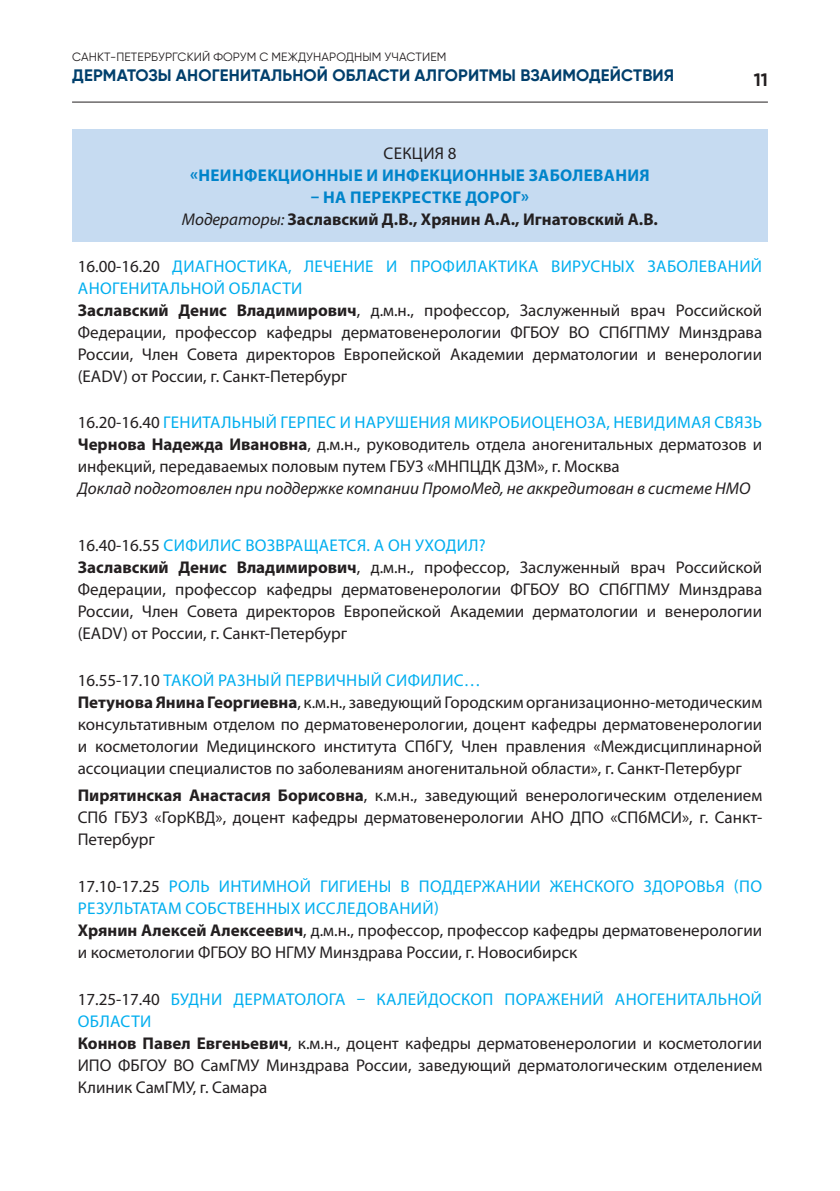
<style>
.page{position:relative;width:840px;height:1191px;background:#fff}
.page>*{position:absolute;margin:0;border:0;box-sizing:border-box;transform-origin:0 0}
.t1{font:700 18px "Gilroy";color:#231f20}
.t2{font:17px/22px "Myriad Pro";color:#231f20}
.t3{font:700 17px/22px "Myriad Pro";color:#231f20;text-align:center}
.t4{font:italic 17px "Myriad Pro";color:#231f20}
.t5{font:700 17px "Myriad Pro";letter-spacing:.02em;color:#0084ca}
.t6{font:700 16.6px "Gilroy";letter-spacing:.01em;color:#003f6c}
.t7{font:12px "Gilroy";letter-spacing:.01em;color:#231f20}
.s1{color:#0084ca}
.s2{font-weight:400;font-style:italic}
.s3{color:#00aeef}
.s4{font-weight:700}
</style>
<div class="page">
<hr style="left:72px;top:102px;width:695px;height:1px;background:#231f20">
<div style="left:72px;top:129px;width:695px;height:113px;background:#c6dbf1"></div>
<p class="t7" style="left:72px;top:50px;width:376px">САНКТ-ПЕТЕРБУРГСКИЙ ФОРУМ С МЕЖДУНАРОДНЫМ УЧАСТИЕМ</p>
<p class="t6" style="left:72px;top:65px;width:603px">ДЕРМАТОЗЫ АНОГЕНИТАЛЬНОЙ ОБЛАСТИ АЛГОРИТМЫ ВЗАИМОДЕЙСТВИЯ</p>
<p class="t1" style="left:753px;top:69px;width:15px">11</p>
<p class="t2" style="left:383px;top:142px;width:75px">СЕКЦИЯ 8</p>
<p class="t5" style="left:190px;top:164px;width:460px">«НЕИНФЕКЦИОННЫЕ И ИНФЕКЦИОННЫЕ ЗАБОЛЕВАНИЯ</p>
<p class="t3" style="left:182px;top:185px;width:477px"><span class="s1">– НА ПЕРЕКРЕСТКЕ ДОРОГ»<br></span><span class="s2">Модераторы:</span> Заславский Д.В., Хрянин А.А., Игнатовский А.В.</p>
<p class="t2" style="left:78px;top:255px;width:685px">16.00-16.20 <span class="s3">ДИАГНОСТИКА, ЛЕЧЕНИЕ И ПРОФИЛАКТИКА ВИРУСНЫХ ЗАБОЛЕВАНИЙ АНОГЕНИТАЛЬНОЙ ОБЛАСТИ<br></span><span class="s4">Заславский Денис Владимирович</span>, д.м.н., профессор, Заслуженный врач Российской Федерации, профессор кафедры дерматовенерологии ФГБОУ ВО СПбГПМУ Минздрава России, Член Совета директоров Европейской Академии дерматологии и венерологии (EADV) от России, г. Санкт-Петербург</p>
<p class="t2" style="left:78px;top:411px;width:685px;text-align:justify">16.20-16.40 <span class="s3">ГЕНИТАЛЬНЫЙ ГЕРПЕС И НАРУШЕНИЯ МИКРОБИОЦЕНОЗА, НЕВИДИМАЯ СВЯЗЬ </span><span class="s4">Чернова Надежда Ивановна</span>, д.м.н., руководитель отдела аногенитальных дерматозов и инфекций, передаваемых половым путем ГБУЗ «МНПЦДК ДЗМ», г. Москва</p>
<p class="t4" style="left:78px;top:478px;width:673px">Доклад подготовлен при поддержке компании ПромоМед, не аккредитован в системе НМО</p>
<p class="t2" style="left:78px;top:534px;width:685px">16.40-16.55 <span class="s3">СИФИЛИС ВОЗВРАЩАЕТСЯ. А ОН УХОДИЛ?<br></span><span class="s4">Заславский Денис Владимирович</span>, д.м.н., профессор, Заслуженный врач Российской Федерации, профессор кафедры дерматовенерологии ФГБОУ ВО СПбГПМУ Минздрава России, Член Совета директоров Европейской Академии дерматологии и венерологии (EADV) от России, г. Санкт-Петербург</p>
<p class="t2" style="left:78px;top:668px;width:685px">16.55-17.10 <span class="s3">ТАКОЙ РАЗНЫЙ ПЕРВИЧНЫЙ СИФИЛИС…<br></span><span class="s4">Петунова Янина Георгиевна</span>, к.м.н., заведующий Городским организационно-методическим консультативным отделом по дерматовенерологии, доцент кафедры дерматовенерологии и косметологии Медицинского института СПбГУ, Член правления «Междисциплинарной ассоциации специалистов по заболеваниям аногенитальной области», г. Санкт-Петербург</p>
<p class="t2" style="left:78px;top:784px;width:685px;text-align:justify"><span class="s4">Пирятинская Анастасия Борисовна</span>, к.м.н., заведующий венерологическим отделением СПб ГБУЗ «ГорКВД», доцент кафедры дерматовенерологии АНО ДПО «СПбМСИ», г. Санкт-Петербург</p>
<p class="t2" style="left:78px;top:875px;width:685px">17.10-17.25 <span class="s3">РОЛЬ ИНТИМНОЙ ГИГИЕНЫ В ПОДДЕРЖАНИИ ЖЕНСКОГО ЗДОРОВЬЯ (ПО РЕЗУЛЬТАТАМ СОБСТВЕННЫХ ИССЛЕДОВАНИЙ)<br></span><span class="s4">Хрянин Алексей Алексеевич</span>, д.м.н., профессор, профессор кафедры дерматовенерологии и косметологии ФГБОУ ВО НГМУ Минздрава России, г. Новосибирск</p>
<p class="t2" style="left:78px;top:987px;width:685px">17.25-17.40 <span class="s3">БУДНИ ДЕРМАТОЛОГА – КАЛЕЙДОСКОП ПОРАЖЕНИЙ АНОГЕНИТАЛЬНОЙ ОБЛАСТИ<br></span><span class="s4">Коннов Павел Евгеньевич</span>, к.м.н., доцент кафедры дерматовенерологии и косметологии ИПО ФБГОУ ВО СамГМУ Минздрава России, заведующий дерматологическим отделением Клиник СамГМУ, г. Самара</p>
</div>
